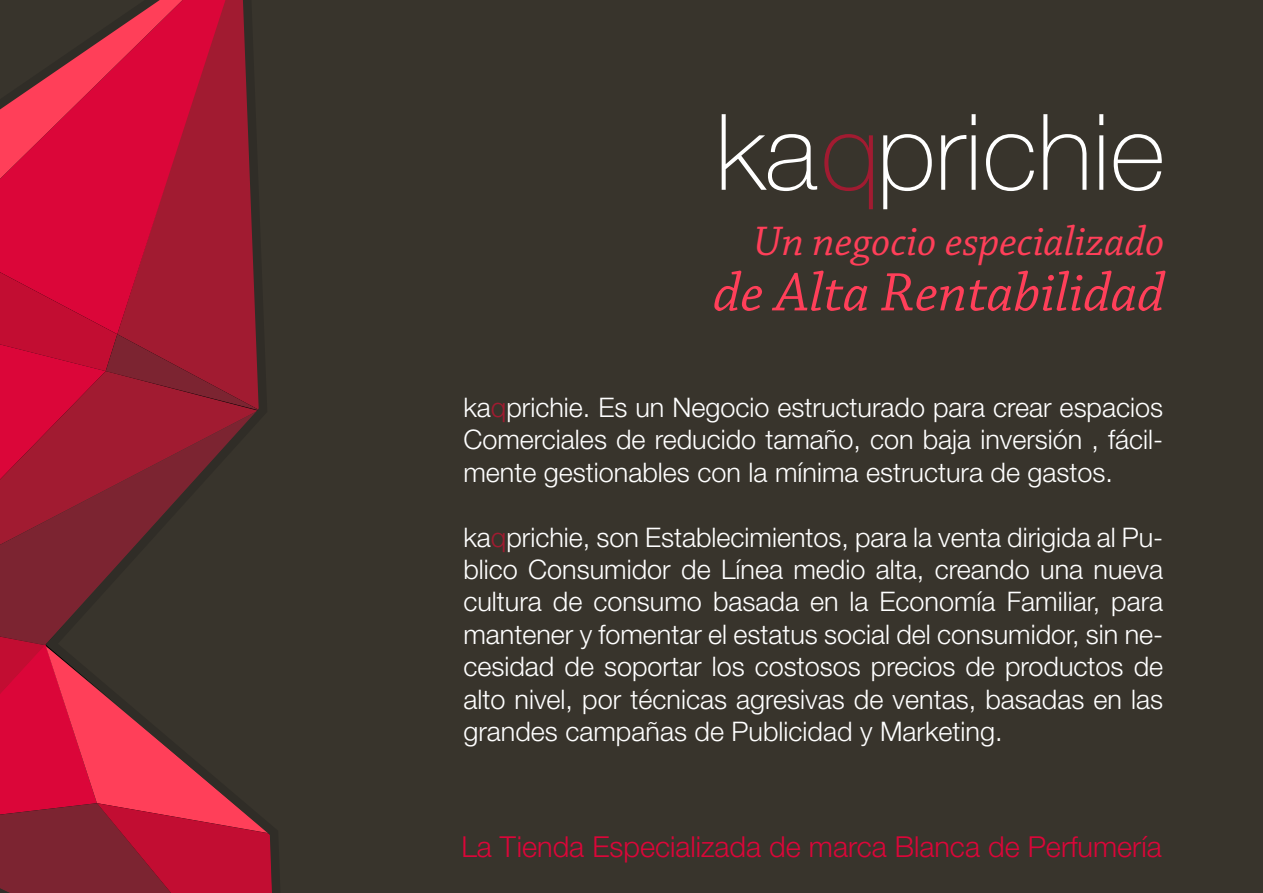
<style>
.page{position:relative;width:1263px;height:893px;background:#38342c}
.page>*{position:absolute;margin:0;border:0;box-sizing:border-box;transform-origin:0 0}
.t1{font:italic 57px "Chaparral Pro";color:#ff3f59}
.t2{font:italic 43.5px "Chaparral Pro";letter-spacing:.005em;color:#ff3f59}
.t3{font:300 28.95px "Helvetica Neue LT Std";color:#db0639}
.t4{font:300 27px/32.4px "Helvetica Neue LT Std";color:#fff;text-align:justify}
.s1{color:#a11b31}
</style>
<div class="page">
<svg style="left:722px;top:114px;width:95px;height:77px"></svg>
<svg style="left:824px;top:134px;width:49px;height:75px"></svg>
<svg style="left:883px;top:134px;width:49px;height:75px"></svg>
<svg style="left:941px;top:135px;width:25px;height:55px"></svg>
<div style="left:971px;top:135px;width:5px;height:55px;background:#fff"></div>
<div style="left:971px;top:114px;width:5px;height:11px;background:#fff"></div>
<svg style="left:986px;top:134px;width:48px;height:57px"></svg>
<svg style="left:1043px;top:114px;width:43px;height:76px"></svg>
<svg style="left:1099px;top:135px;width:4px;height:55px"></svg>
<svg style="left:1099px;top:114px;width:4px;height:11px"></svg>
<svg style="left:1113px;top:134px;width:49px;height:57px"></svg>
<svg style="left:0;top:0;width:272px;height:893px"></svg>
<h2 class="t2" style="left:753px;top:217px;width:413px">Un negocio especializado</h2>
<h1 class="t1" style="left:713px;top:261px;width:453px">de Alta Rentabilidad</h1>
<p class="t4" style="left:463px;top:391px;width:701px">ka<span class="s1">q</span>prichie. Es un Negocio estructurado para crear espacios Comerciales de reducido tamaño, con baja inversión , fácil&shy;mente gestionables con la mínima estructura de gastos.</p>
<p class="t4" style="left:463px;top:520px;width:701px">ka<span class="s1">q</span>prichie, son Establecimientos, para la venta dirigida al Pu&shy;blico Consumidor de Línea medio alta, creando una nueva cultura de consumo basada en la Economía Familiar, para mantener y fomentar el estatus social del consumidor, sin ne&shy;cesidad de soportar los costosos precios de productos de alto nivel, por técnicas agresivas de ventas, basadas en las grandes campañas de Publicidad y Marketing.</p>
<p class="t3" style="left:461px;top:829px;width:702px">La Tienda Especializada de marca Blanca de Perfumería</p>
</div>
